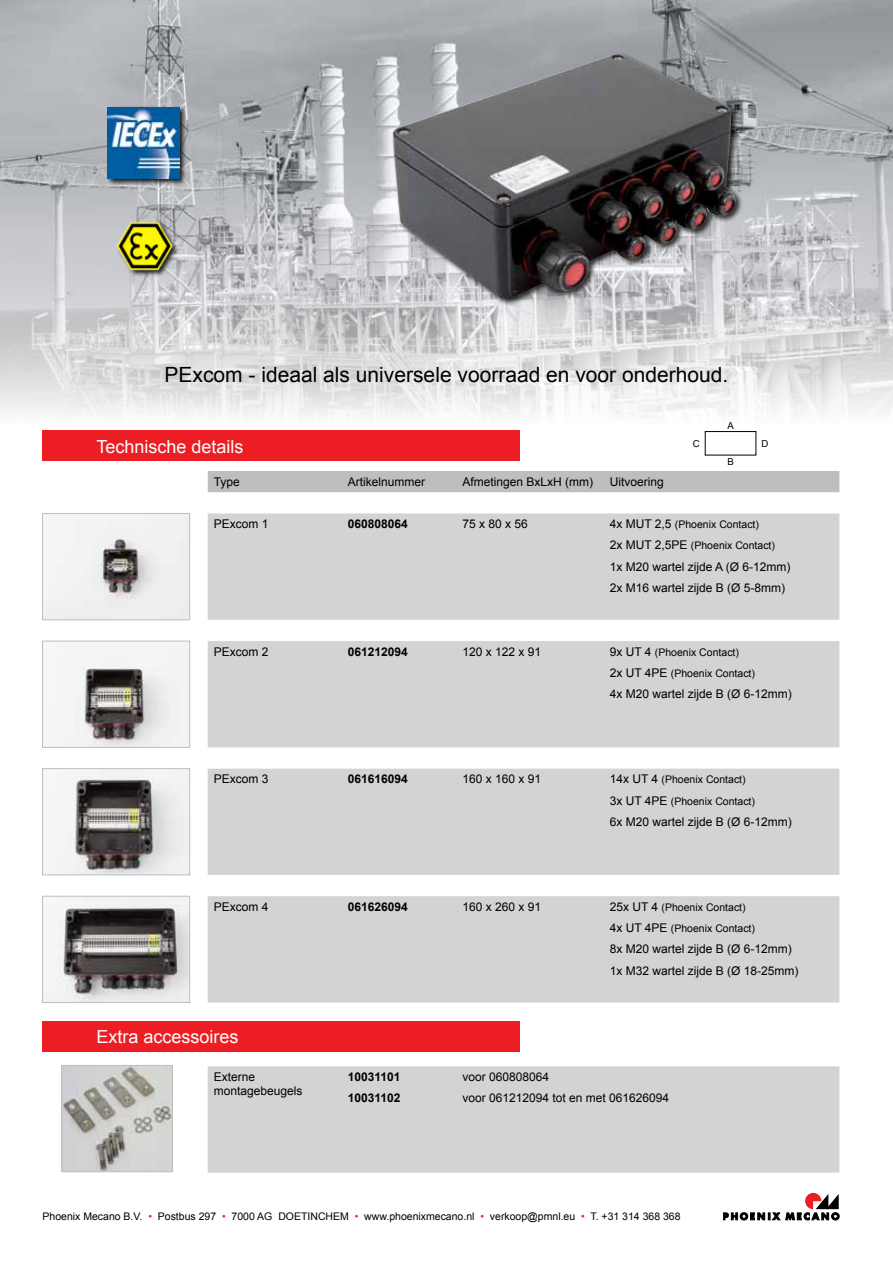
<style>
.page{position:relative;width:893px;height:1263px;background:#fff}
.page>*{position:absolute;margin:0;border:0;box-sizing:border-box;transform-origin:0 0}
.t1{font:21px "Arial";color:#000}
.t2{font:18px "Arial";color:#fff}
.t3{font:12px/21.3px "Arial";color:#000}
.t4{font:700 12px "Arial";color:#000}
.t5{font:10.5px/21.3px "Arial";color:#000}
.t6{font:9.6px "Arial";color:#000}
.s1{font-size:12px}
.s2{color:#ed1d24}
</style>
<div class="page">
<img style="left:0;top:0;width:893px;height:417px">
<img style="left:44px;top:515px;width:144px;height:103px">
<div style="left:42px;top:513px;width:148px;height:107px;border:1px solid #bcbec0"></div>
<img style="left:66px;top:643px;width:122px;height:102px">
<div style="left:42px;top:641px;width:148px;height:106px;border:1px solid #bcbec0"></div>
<div style="left:208px;top:471px;width:631px;height:21px;background:#bcbec0"></div>
<svg style="left:208px;top:513px;width:631px;height:659px;fill:#d1d3d4"></svg>
<div style="left:43px;top:431px;width:477px;height:30px;background:#ed1d24"></div>
<div style="left:705px;top:431px;width:51px;height:24px;border:1px solid #000"></div>
<img style="left:49px;top:770px;width:139px;height:103px">
<div style="left:42px;top:768px;width:148px;height:107px;border:1px solid #bcbec0"></div>
<img style="left:44px;top:898px;width:144px;height:103px">
<div style="left:42px;top:896px;width:148px;height:107px;border:1px solid #bcbec0"></div>
<img style="left:108px;top:213px;width:74px;height:63px">
<div style="left:43px;top:1020px;width:477px;height:31px;background:#ed1d24"></div>
<img style="left:64px;top:1067px;width:107px;height:103px">
<div style="left:62px;top:1065px;width:111px;height:107px;border:1px solid #bcbec0"></div>
<div style="left:106px;top:105px;width:81px;height:81px;background:#000;opacity:.9"></div>
<img style="left:108px;top:107px;width:71px;height:72px">
<div style="left:392px;top:53px;width:351px;height:253px;background:#000;opacity:.75"></div>
<img style="left:393px;top:54px;width:343px;height:247px">
<svg style="left:723px;top:1212px;width:57px;height:8px"></svg>
<svg style="left:786px;top:1194px;width:53px;height:26px"></svg>
<svg style="left:805px;top:1193px;width:16px;height:16px"></svg>
<h1 class="t1" style="left:165px;top:360px;width:565px">PExcom - ideaal als universele voorraad en voor onderhoud.</h1>
<h2 class="t2" style="left:97px;top:434px;width:149px">Technische details</h2>
<p class="t6" style="left:728px;top:418px;width:8px">A</p>
<p class="t6" style="left:693px;top:437px;width:8px">C</p>
<p class="t6" style="left:761px;top:437px;width:8px">D</p>
<p class="t6" style="left:727px;top:455px;width:8px">B</p>
<p class="t3" style="left:214px;top:471px;width:28px">Type</p>
<p class="t3" style="left:348px;top:471px;width:79px">Artikelnummer</p>
<p class="t3" style="left:462px;top:471px;width:132px">Afmetingen BxLxH (mm)</p>
<p class="t3" style="left:610px;top:471px;width:56px">Uitvoering</p>
<p class="t3" style="left:214px;top:513px;width:56px">PExcom 1</p>
<p class="t4" style="left:348px;top:515px;width:62px">060808064</p>
<p class="t3" style="left:462px;top:513px;width:67px">75 x 80 x 56</p>
<p class="t5" style="left:610px;top:514px;width:167px"><span class="s1">4x MUT 2,5</span> (Phoenix Contact)<br><span class="s1">2x MUT 2,5PE</span> (Phoenix Contact)</p>
<p class="t3" style="left:610px;top:556px;width:182px">1x M20 wartel zijde A (Ø 6-12mm)<br>2x M16 wartel zijde B (Ø 5-8mm)</p>
<p class="t3" style="left:214px;top:641px;width:56px">PExcom 2</p>
<p class="t4" style="left:348px;top:643px;width:62px">061212094</p>
<p class="t3" style="left:462px;top:641px;width:80px">120 x 122 x 91</p>
<p class="t5" style="left:610px;top:641px;width:147px"><span class="s1">9x UT 4</span> (Phoenix Contact)<br><span class="s1">2x UT 4PE</span> (Phoenix Contact)</p>
<p class="t3" style="left:610px;top:683px;width:184px">4x M20 wartel zijde B (Ø 6-12mm)</p>
<p class="t3" style="left:214px;top:768px;width:56px">PExcom 3</p>
<p class="t4" style="left:348px;top:771px;width:62px">061616094</p>
<p class="t3" style="left:462px;top:768px;width:80px">160 x 160 x 91</p>
<p class="t5" style="left:610px;top:769px;width:147px"><span class="s1">14x UT 4</span> (Phoenix Contact)<br><span class="s1">3x UT 4PE</span> (Phoenix Contact)</p>
<p class="t3" style="left:610px;top:811px;width:184px">6x M20 wartel zijde B (Ø 6-12mm)</p>
<p class="t3" style="left:214px;top:896px;width:56px">PExcom 4</p>
<p class="t4" style="left:348px;top:898px;width:62px">061626094</p>
<p class="t3" style="left:462px;top:896px;width:80px">160 x 260 x 91</p>
<p class="t5" style="left:610px;top:896px;width:147px"><span class="s1">25x UT 4</span> (Phoenix Contact)<br><span class="s1">4x UT 4PE</span> (Phoenix Contact)</p>
<p class="t3" style="left:610px;top:938px;width:190px">8x M20 wartel zijde B (Ø 6-12mm)<br>1x M32 wartel zijde B (Ø 18-25mm)</p>
<h2 class="t2" style="left:97px;top:1024px;width:144px">Extra accessoires</h2>
<p class="t3" style="left:214px;top:1070px;width:90px;line-height:13.5px">Externe montagebeugels</p>
<p class="t4" style="left:348px;top:1068px;width:54px">10031101</p>
<p class="t3" style="left:462px;top:1066px;width:88px">voor 060808064</p>
<p class="t4" style="left:348px;top:1090px;width:54px">10031102</p>
<p class="t3" style="left:462px;top:1087px;width:208px">voor 061212094 tot en met 061626094</p>
<p class="t5" style="left:43px;top:1206px;width:640px">Phoenix Mecano B.V. <span class="s2">•</span> Postbus 297 <span class="s2">•</span> 7000 AG DOETINCHEM <span class="s2">•</span> www.phoenixmecano.nl <span class="s2">•</span> verkoop@pmnl.eu <span class="s2">•</span> T. +31 314 368 368</p>
</div>
